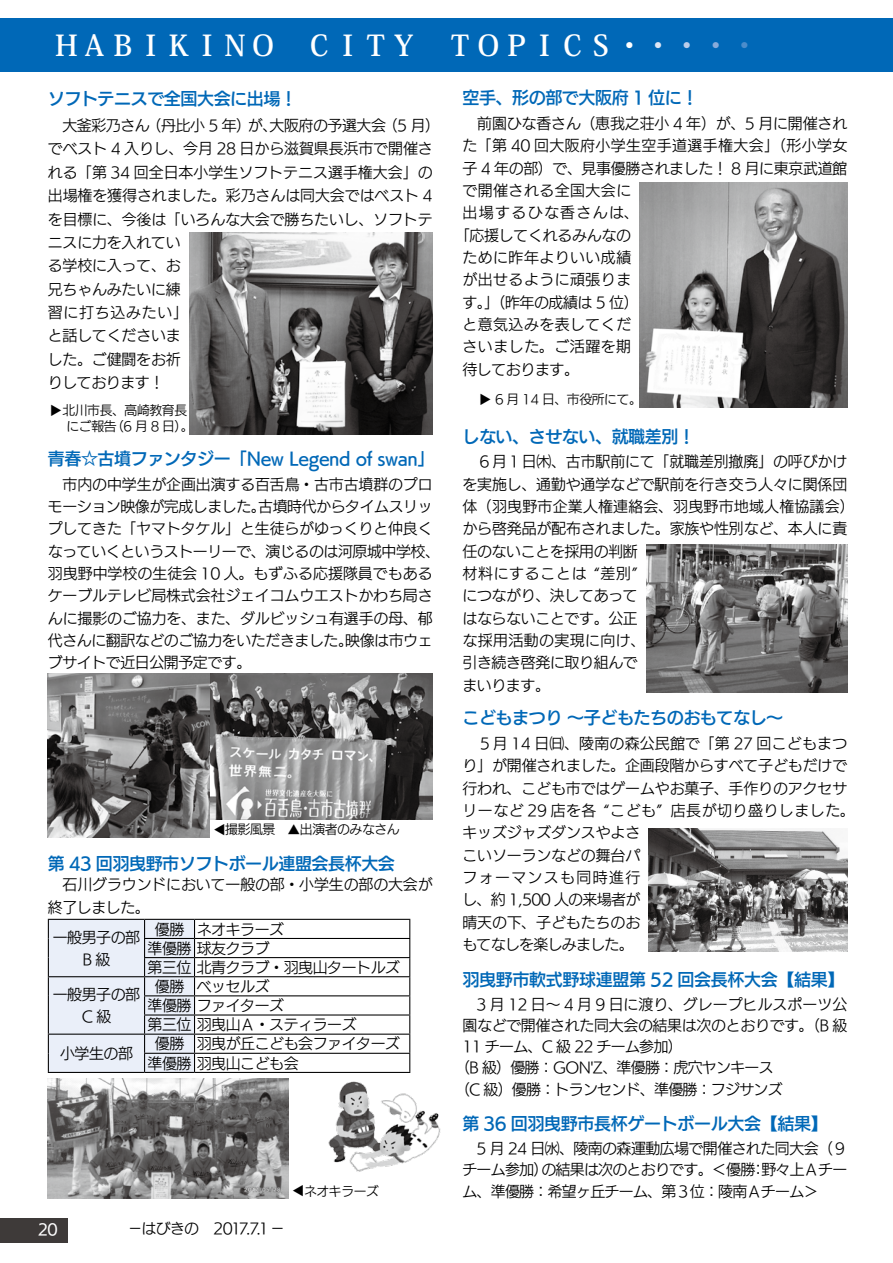
<style>
.page{position:relative;width:893px;height:1263px;background:#fff}
.page>*{position:absolute;margin:0;border:0;box-sizing:border-box;transform-origin:0 0}
.t1{font:700 28.65px "Koz Min Pro";letter-spacing:-.02em;color:#fff}
.t2{font:16.95px "UD Kakugo Large Pro DB";letter-spacing:-.025em;color:#0068b7}
.t3{font:14.85px/22.4px "UD Kakugo Large Pro R";letter-spacing:-.005em;color:#000}
.t4{font:14.85px/19.2px "UD Kakugo Large Pro R";letter-spacing:-.025em;color:#000}
.t5{font:14.85px "UD Kakugo Large Pro R";letter-spacing:-.045em;color:#000}
.t6{font:14.85px "UD Kakugo Large Pro R";letter-spacing:.035em;color:#000}
.t7{font:14.85px "UD Kakugo Large Pro R";letter-spacing:.03em;color:#000}
.t8{font:14.85px "UD Kakugo Large Pro R";letter-spacing:-.055em;color:#000}
.t9{font:14.85px "UD Kakugo Large Pro R";letter-spacing:.095em;color:#000}
.t10{font:14.85px "UD Kakugo Large Pro R";letter-spacing:.04em;color:#000}
.t11{font:14.85px "UD Kakugo Large Pro M";color:#fff}
.t12{font:12.75px/15.9px "UD Kakugo Large Pro R";letter-spacing:-.025em;color:#000;text-align:center}
.s1{color:#dee6f5}
.s2{color:#bbcdea}
.s3{color:#88abda}
.s4{color:#4c8dcb}
</style>
<div class="page">
<div style="left:0;top:1218px;width:68px;height:24px;background:#3e3a39"></div>
<div style="left:0;top:18px;width:893px;height:54px;background:#0068b7"></div>
<hr style="left:195px;top:919px;width:215px;height:1px;background:#000">
<hr style="left:195px;top:938px;width:215px;height:1px;background:#000">
<hr style="left:195px;top:957px;width:215px;height:1px;background:#000">
<hr style="left:195px;top:976px;width:215px;height:1px;background:#000">
<hr style="left:195px;top:995px;width:215px;height:1px;background:#000">
<hr style="left:195px;top:1014px;width:215px;height:1px;background:#000">
<hr style="left:195px;top:1033px;width:215px;height:2px;background:#000">
<hr style="left:195px;top:1053px;width:215px;height:1px;background:#000">
<svg style="left:48px;top:919px;width:147px;height:153px;background:#dde2ec"></svg>
<svg style="left:409px;top:920px;width:1px;height:152px"></svg>
<hr style="left:48px;top:1072px;width:97px;height:1px;background:#000">
<hr style="left:145px;top:1072px;width:50px;height:1px;background:#000">
<hr style="left:195px;top:1072px;width:215px;height:1px;background:#000">
<img style="left:649px;top:828px;width:198px;height:123px">
<img style="left:646px;top:545px;width:201px;height:147px">
<img style="left:640px;top:182px;width:207px;height:225px">
<img style="left:189px;top:233px;width:244px;height:201px">
<img style="left:48px;top:1078px;width:241px;height:120px">
<img style="left:328px;top:1081px;width:113px;height:91px">
<img style="left:209px;top:673px;width:224px;height:146px">
<img style="left:48px;top:673px;width:161px;height:165px">
<h1 class="t1" style="left:52px;top:25px;width:831px">ＨＡＢＩＫＩＮＯ　ＣＩＴＹ　ＴＯＰＩＣＳ・<span class="s1">・</span><span class="s2">・</span><span class="s3">・</span><span class="s4">・</span> 　　　　</h1>
<p class="t2" style="left:48px;top:85px;width:251px">ソフトテニスで全国大会に出場！</p>
<p class="t3" style="left:48px;top:113px;width:394px;line-height:23.4px">　大釜彩乃さん（丹比小 5 年）が、大阪府の予選大会（5 月）でベスト 4 入りし、今月 28 日から滋賀県長浜市で開催される「第 34 回全日本小学生ソフトテニス選手権大会」の出場権を獲得されました。彩乃さんは同大会ではベスト 4を目標に、今後は「いろんな大会で勝ちたいし、ソフトテニスに力を入れてい<br>る学校に入って、お<br>兄ちゃんみたいに練<br>習に打ち込みたい」<br>と話してくださいま<br>した。ご健闘をお祈<br>りしております！</p>
<p class="t12" style="left:65px;top:404px;width:14px;rotate:90deg">▲</p>
<p class="t12" style="left:62px;top:402px;width:133px">北川市長、高崎教育長にご報告（6 月 8 日）。</p>
<p class="t2" style="left:48px;top:444px;width:388px">青春☆古墳ファンタジー「New Legend of swan」</p>
<p class="t3" style="left:48px;top:472px;width:394px">　市内の中学生が企画出演する百舌鳥・古市古墳群のプロモーション映像が完成しました。古墳時代からタイムスリップしてきた「ヤマトタケル」と生徒らがゆっくりと仲良くなっていくというストーリーで、演じるのは河原城中学校、羽曳野中学校の生徒会 10 人。もずふる応援隊員でもあるケーブルテレビ局株式会社ジェイコムウエストかわち局さんに撮影のご協力を、また、ダルビッシュ有選手の母、郁代さんに翻訳などのご協力をいただきました。映像は市ウェブサイトで近日公開予定です。</p>
<p class="t12" style="left:211px;top:836px;width:14px;rotate:-90deg">▲</p>
<p class="t12" style="left:225px;top:821px;width:176px">撮影風景　▲出演者のみなさん</p>
<p class="t2" style="left:48px;top:849px;width:349px">第 43 回羽曳野市ソフトボール連盟会長杯大会</p>
<p class="t3" style="left:48px;top:873px;width:386px">　石川グラウンドにおいて一般の部・小学生の部の大会が終了しました。</p>
<p class="t4" style="left:53px;top:925px;width:89px;line-height:22.4px;text-align:center">一般男子の部<br>B級</p>
<p class="t4" style="left:148px;top:919px;width:254px;text-indent:7px">優勝 ネオキラーズ<br>準優勝球友クラブ<br>第三位北青クラブ・羽曳山タートルズ</p>
<p class="t4" style="left:53px;top:983px;width:89px;line-height:22.4px;text-align:center">一般男子の部<br>C級</p>
<p class="t4" style="left:148px;top:976px;width:211px;text-indent:7px">優勝 ベッセルズ<br>準優勝ファイターズ<br>第三位羽曳山Ａ・スティラーズ</p>
<p class="t3" style="left:60px;top:1042px;width:74px">小学生の部</p>
<p class="t4" style="left:148px;top:1034px;width:254px;text-indent:7px">優勝 羽曳が丘こども会ファイターズ準優勝羽曳山こども会</p>
<p class="t11" style="left:38px;top:1217px;width:22px">20</p>
<p class="t8" style="left:128px;top:1216px;width:158px">−はびきの　2017.7.1−</p>
<p class="t12" style="left:290px;top:1197px;width:14px;rotate:-90deg">▲</p>
<p class="t12" style="left:304px;top:1182px;width:76px">ネオキラーズ</p>
<p class="t2" style="left:462px;top:84px;width:238px">空手、形の部で大阪府 1 位に！</p>
<p class="t3" style="left:462px;top:112px;width:386px">　前園ひな香さん（恵我之荘小 4 年）が、5 月に開催され</p>
<p class="t7" style="left:462px;top:134px;width:386px">た「第 40 回大阪府小学生空手道選手権大会」（形小学女</p>
<p class="t3" style="left:462px;top:156px;width:386px">子 4 年の部）で、見事優勝されました！ 8 月に東京武道館</p>
<p class="t6" style="left:462px;top:178px;width:170px">で開催される全国大会に</p>
<p class="t9" style="left:462px;top:201px;width:178px">出場するひな香さんは、</p>
<p class="t3" style="left:455px;top:223px;width:178px">「応援してくれるみんなの</p>
<p class="t6" style="left:462px;top:245px;width:170px">ために昨年よりいい成績</p>
<p class="t6" style="left:462px;top:268px;width:170px">が出せるように頑張りま</p>
<p class="t3" style="left:462px;top:290px;width:178px">す。」（昨年の成績は 5 位）</p>
<p class="t6" style="left:462px;top:312px;width:170px">と意気込みを表してくだ</p>
<p class="t10" style="left:462px;top:335px;width:170px">さいました。ご活躍を期</p>
<p class="t4" style="left:462px;top:359px;width:118px">待しております。</p>
<p class="t12" style="left:494px;top:393px;width:14px;rotate:90deg">▲</p>
<p class="t12" style="left:495px;top:391px;width:148px">6 月 14 日、市役所にて。</p>
<p class="t2" style="left:462px;top:422px;width:234px">しない、させない、就職差別！</p>
<p class="t3" style="left:462px;top:450px;width:394px">　６月１日㈭、古市駅前にて「就職差別撤廃」の呼びかけを実施し、通勤や通学などで駅前を行き交う人々に関係団体（羽曳野市企業人権連絡会、羽曳野市地域人権協議会）から啓発品が配布されました。家族や性別など、本人に責任のないことを採用の判断<br>材料にすることは “差別”<br>につながり、決してあって<br>はならないことです。公正<br>な採用活動の実現に向け、<br>引き続き啓発に取り組んで<br>まいります。</p>
<p class="t2" style="left:462px;top:704px;width:322px">こどもまつり ～子どもたちのおもてなし～</p>
<p class="t3" style="left:462px;top:732px;width:394px">　５月 14 日㈰、陵南の森公民館で「第 27 回こどもまつり」が開催されました。企画段階からすべて子どもだけで行われ、こども市ではゲームやお菓子、手作りのアクセサリーなど 29 店を各 “こども” 店長が切り盛りしました。キッズジャズダンスやよさ<br>こいソーランなどの舞台パ<br>フォーマンスも同時進行<br>し、約 1,500 人の来場者が<br>晴天の下、子どもたちのお<br>もてなしを楽しみました。</p>
<p class="t2" style="left:462px;top:965px;width:384px">羽曳野市軟式野球連盟第 52 回会長杯大会【結果】</p>
<p class="t3" style="left:462px;top:992px;width:386px">　3 月 12 日～ 4 月 9 日に渡り、グレープヒルスポーツ公</p>
<p class="t3" style="left:462px;top:1013px;width:386px">園などで開催された同大会の結果は次のとおりです。（B 級</p>
<p class="t5" style="left:462px;top:1034px;width:222px">11 チーム、C 級 22 チーム参加）</p>
<p class="t5" style="left:455px;top:1056px;width:320px">（B 級）優勝：GON'Z、準優勝：虎穴ヤンキース</p>
<p class="t5" style="left:455px;top:1077px;width:329px">（C 級）優勝：トランセンド、準優勝：フジサンズ</p>
<p class="t2" style="left:462px;top:1110px;width:367px">第 36 回羽曳野市長杯ゲートボール大会【結果】</p>
<p class="t3" style="left:462px;top:1137px;width:386px;line-height:21.3px;text-align:justify">　5 月 24 日㈬、陵南の森運動広場で開催された同大会（９チーム参加）の結果は次のとおりです。＜優勝：野々上Ａチーム、準優勝：希望ヶ丘チーム、第３位：陵南Ａチーム＞</p>
</div>
